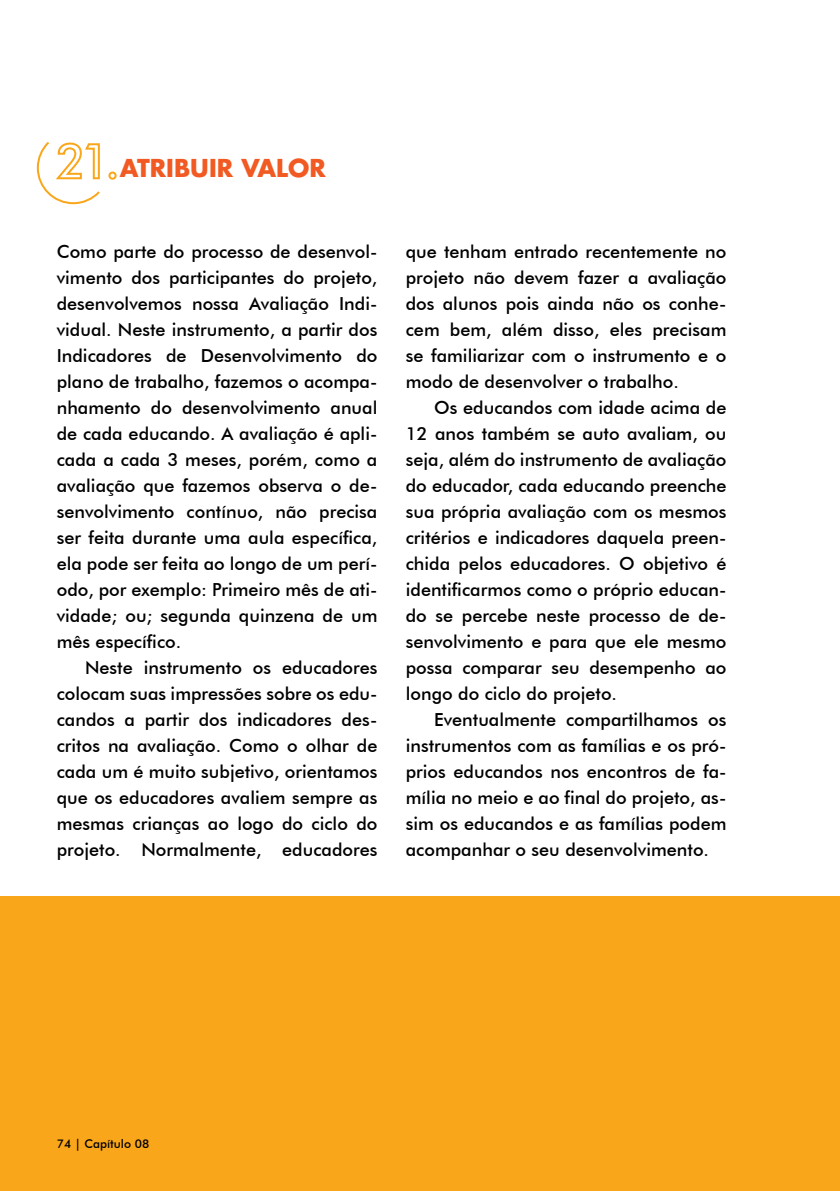
<style>
.page{position:relative;width:840px;height:1191px;background:#fff}
.page>*{position:absolute;margin:0;border:0;box-sizing:border-box;transform-origin:0 0}
.t1{font:700 24px "Futura";color:#f15a22}
.t2{font:500 18px/26px "Futura BT";color:#000;text-align:justify}
.t3{font:500 12px "Futura BT";color:#000}
.s1{font-family:"Futura BT";font-weight:500;font-size:48px;color:#faa61a}
</style>
<div class="page">
<div style="left:0;top:896px;width:839px;height:295px;background:#faa61a"></div>
<svg style="left:36px;top:142px;width:64px;height:63px"></svg>
<h1 class="t1" style="left:57px;top:152px;width:270px"><span class="s1">21.</span>ATRIBUIR VALOR</h1>
<p class="t2" style="left:57px;top:238px;width:322px">Como parte do processo de desenvol&shy;vimento dos participantes do projeto, desenvolvemos nossa Avaliação Indi&shy;vidual. Neste instrumento, a partir dos Indicadores de Desenvolvimento do plano de trabalho, fazemos o acompa&shy;nhamento do desenvolvimento anual de cada educando. A avaliação é apli&shy;cada a cada 3 meses, porém, como a avaliação que fazemos observa o de&shy;senvolvimento contínuo, não precisa ser feita durante uma aula específica, ela pode ser feita ao longo de um perí&shy;odo, por exemplo: Primeiro mês de ati&shy;vidade; ou; segunda quinzena de um mês específico.</p>
<p class="t2" style="left:57px;top:654px;width:322px;text-indent:28px">Neste instrumento os educadores colocam suas impressões sobre os edu&shy;candos a partir dos indicadores des&shy;critos na avaliação. Como o olhar de cada um é muito subjetivo, orientamos que os educadores avaliem sempre as mesmas crianças ao logo do ciclo do projeto. Normalmente, educadores</p>
<p class="t2" style="left:405px;top:238px;width:322px">que tenham entrado recentemente no projeto não devem fazer a avaliação dos alunos pois ainda não os conhe&shy;cem bem, além disso, eles precisam se familiarizar com o instrumento e o modo de desenvolver o trabalho.</p>
<p class="t2" style="left:405px;top:394px;width:322px;text-indent:28px">Os educandos com idade acima de 12 anos também se auto avaliam, ou seja, além do instrumento de avaliação do educador, cada educando preenche sua própria avaliação com os mesmos critérios e indicadores daquela preen&shy;chida pelos educadores. O objetivo é identificarmos como o próprio educan&shy;do se percebe neste processo de de&shy;senvolvimento e para que ele mesmo possa comparar seu desempenho ao longo do ciclo do projeto.</p>
<p class="t2" style="left:405px;top:706px;width:322px;text-indent:28px">Eventualmente compartilhamos os instrumentos com as famílias e os pró&shy;prios educandos nos encontros de fa&shy;mília no meio e ao final do projeto, as&shy;sim os educandos e as famílias podem acompanhar o seu desenvolvimento.</p>
<p class="t3" style="left:57px;top:1136px;width:94px">74 | Capítulo 08</p>
</div>
